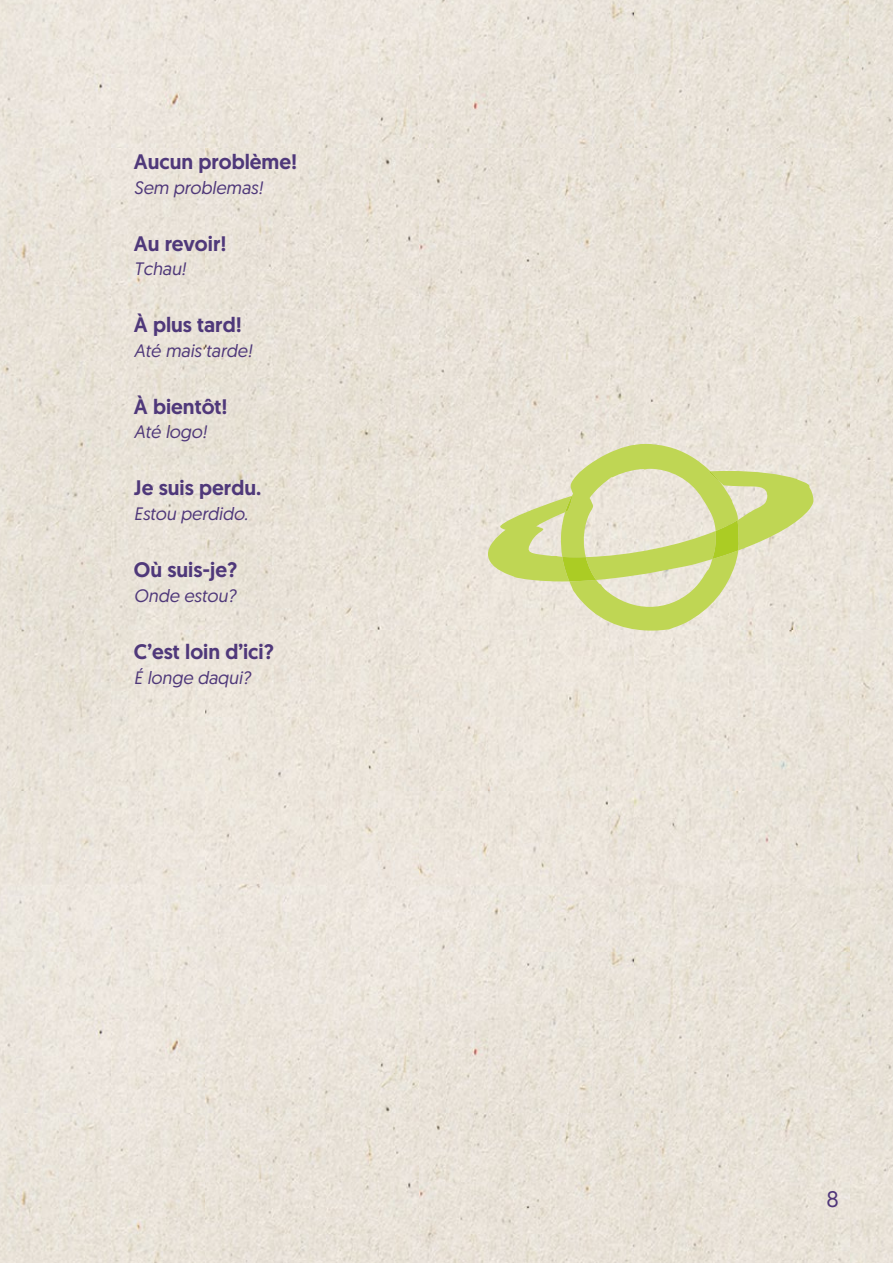
<style>
.page{position:relative;width:893px;height:1263px;background:#fff}
.page>*{position:absolute;margin:0;border:0;box-sizing:border-box;transform-origin:0 0}
.t1{font:22.5px "Geomanist";color:#50367a}
.t2{font:500 21px "Geomanist";color:#4f387a}
.t3{font:italic 18px "Geomanist";color:#4f387a}
</style>
<div class="page">
<img style="left:0;top:0;width:893px;height:1263px">
<svg style="left:488px;top:444px;width:326px;height:187px;background:#dadfa8"></svg>
<p class="t2" style="left:134px;top:148px;width:165px">Aucun problème!</p>
<p class="t3" style="left:134px;top:176px;width:130px">Sem problemas!</p>
<p class="t2" style="left:134px;top:229px;width:94px">Au revoir!</p>
<p class="t3" style="left:134px;top:257px;width:53px">Tchau!</p>
<p class="t2" style="left:134px;top:311px;width:110px">À plus tard!</p>
<p class="t3" style="left:134px;top:339px;width:120px">Até mais tarde!</p>
<p class="t2" style="left:134px;top:392px;width:95px">À bientôt!</p>
<p class="t3" style="left:134px;top:420px;width:74px">Até logo!</p>
<p class="t2" style="left:134px;top:474px;width:129px">Je suis perdu.</p>
<p class="t3" style="left:134px;top:502px;width:115px">Estou perdido.</p>
<p class="t2" style="left:134px;top:556px;width:105px">Où suis-je?</p>
<p class="t3" style="left:134px;top:584px;width:103px">Onde estou?</p>
<p class="t2" style="left:134px;top:638px;width:141px">C’est loin d’ici?</p>
<p class="t3" style="left:134px;top:666px;width:118px">É longe daqui?</p>
<p class="t1" style="left:827px;top:1184px;width:14px">8</p>
</div>
